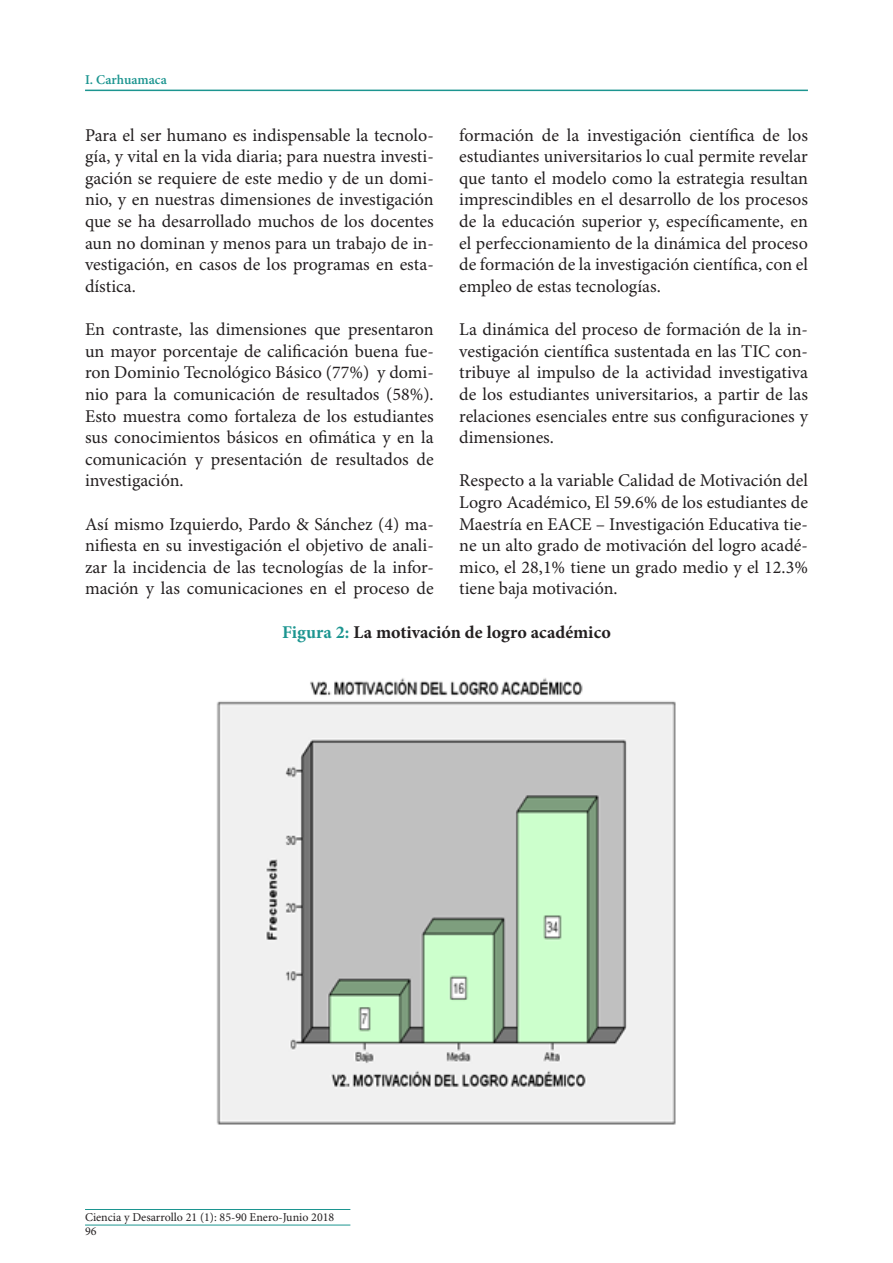
<style>
.page{position:relative;width:893px;height:1263px;background:#fff}
.page>*{position:absolute;margin:0;border:0;box-sizing:border-box;transform-origin:0 0}
.t1{font:18px/21.6px "Minion Pro";color:#231f20;text-align:justify}
.t2{font:700 18px "Minion Pro";color:#231f20}
.t3{font:600 13.5px "Minion Pro";color:#1c9590}
.t4{font:12px "Minion Pro";color:#231f20}
.s1{color:#1c9590}
</style>
<div class="page">
<img style="left:216px;top:678px;width:460px;height:447px">
<hr style="left:85px;top:90px;width:723px;height:1px;background:#1c9590">
<hr style="left:85px;top:1209px;width:265px;height:1px;background:#1c9590">
<hr style="left:85px;top:1225px;width:265px;height:1px;background:#1c9590">
<p class="t3" style="left:85px;top:70px;width:83px">I. Carhuamaca</p>
<p class="t1" style="left:85px;top:125px;width:350px">Para el ser humano es indispensable la tecnolo&shy;gía, y vital en la vida diaria; para nuestra investi&shy;gación se requiere de este medio y de un domi&shy;nio, y en nuestras dimensiones de investigación que se ha desarrollado muchos de los docentes aun no dominan y menos para un trabajo de in&shy;vestigación, en casos de los programas en esta&shy;dística.</p>
<p class="t1" style="left:85px;top:319px;width:350px">En contraste, las dimensiones que presentaron un mayor porcentaje de calificación buena fue&shy;ron Dominio Tecnológico Básico (77%) y domi&shy;nio para la comunicación de resultados (58%).<br>Esto muestra como fortaleza de los estudiantes sus conocimientos básicos en ofimática y en la comunicación y presentación de resultados de investigación.</p>
<p class="t1" style="left:85px;top:514px;width:350px">Así mismo Izquierdo, Pardo &amp; Sánchez (4) ma&shy;nifiesta en su investigación el objetivo de anali&shy;zar la incidencia de las tecnologías de la infor&shy;mación y las comunicaciones en el proceso de</p>
<p class="t1" style="left:459px;top:125px;width:350px">formación de la investigación científica de los estudiantes universitarios lo cual permite revelar que tanto el modelo como la estrategia resultan imprescindibles en el desarrollo de los procesos de la educación superior y, específicamente, en el perfeccionamiento de la dinámica del proceso de formación de la investigación científica, con el empleo de estas tecnologías.</p>
<p class="t1" style="left:459px;top:319px;width:350px">La dinámica del proceso de formación de la in&shy;vestigación científica sustentada en las TIC con&shy;tribuye al impulso de la actividad investigativa de los estudiantes universitarios, a partir de las relaciones esenciales entre sus configuraciones y dimensiones.</p>
<p class="t1" style="left:459px;top:470px;width:350px">Respecto a la variable Calidad de Motivación del Logro Académico, El 59.6% de los estudiantes de Maestría en EACE – Investigación Educativa tie&shy;ne un alto grado de motivación del logro acadé&shy;mico, el 28,1% tiene un grado medio y el 12.3% tiene baja motivación.</p>
<p class="t2" style="left:282px;top:620px;width:330px"><span class="s1">Figura 2:</span> La motivación de logro académico</p>
<p class="t4" style="left:85px;top:1210px;width:251px">Ciencia y Desarrollo 21 (1): 85-90 Enero-Junio 2018</p>
<p class="t4" style="left:85px;top:1224px;width:13px">96</p>
</div>
